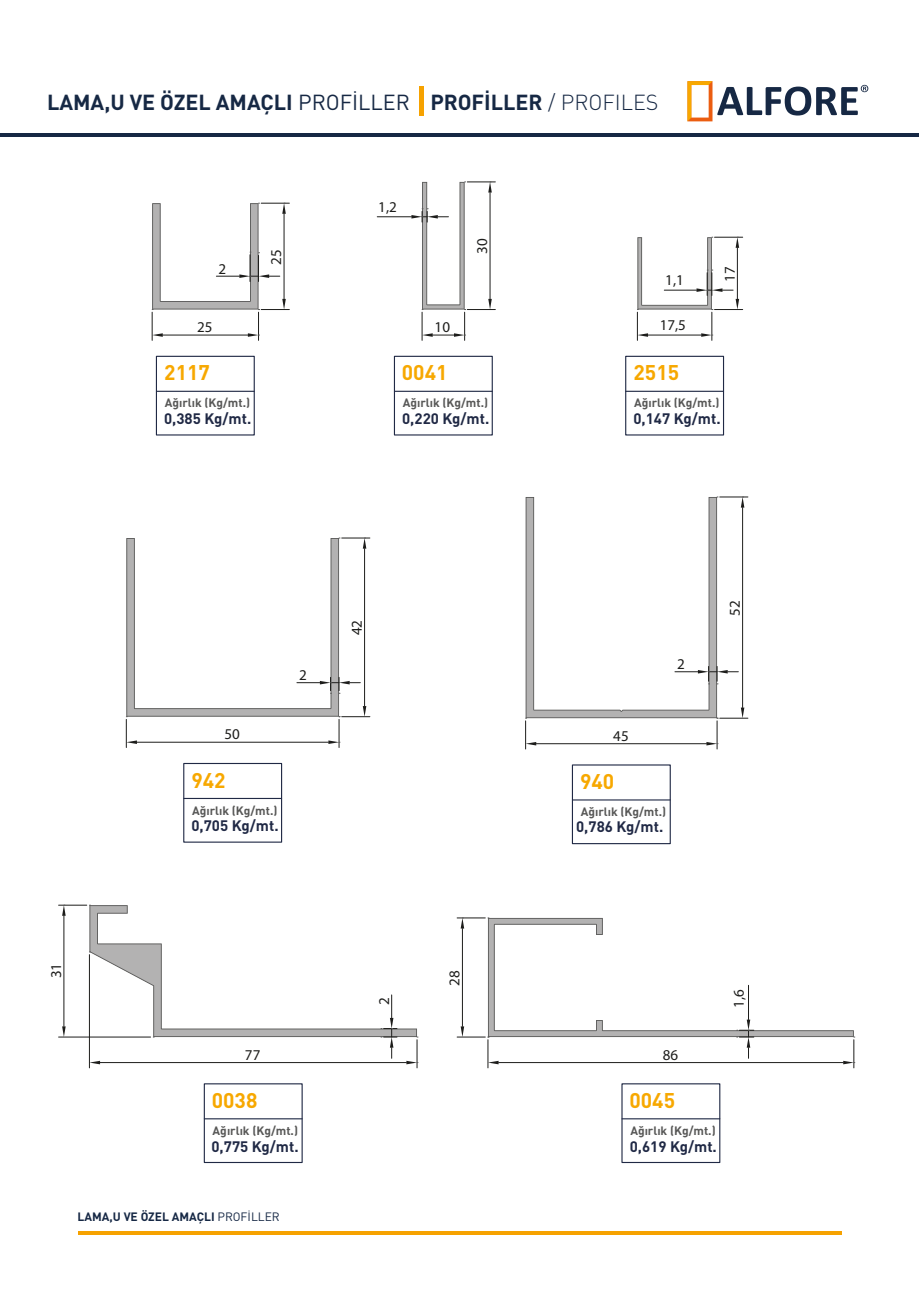
<style>
.page{position:relative;width:919px;height:1289px;background:#fff}
.page>*{position:absolute;margin:0;border:0;box-sizing:border-box;transform-origin:0 0}
.t1{font:700 21.45px "DIN Pro";color:#162844}
.t2{font:700 21px "DIN Pro";color:#f7a800}
.t3{font:700 15px "DIN Pro";color:#202945}
.t4{font:15px "Myriad Pro";color:#1d1d1b}
.t5{font:700 12px "DIN Pro";color:#575756}
.t6{font:700 12px "DIN Pro";color:#162845}
.s1{font-weight:400}
.s2{font-weight:300}
</style>
<div class="page">
<svg style="left:687px;top:81px;width:181px;height:40px"></svg>
<hr style="left:0;top:133px;width:918px;height:4px;background:#162844">
<div style="left:419px;top:87px;width:5px;height:29px;background:#f6a200"></div>
<hr style="left:78px;top:1231px;width:763px;height:4px;background:#f6a200">
<div style="left:156px;top:356px;width:99px;height:79px;border:1px solid #202945"></div>
<hr style="left:156px;top:391px;width:98px;height:1px;background:#202945">
<div style="left:394px;top:356px;width:99px;height:79px;border:1px solid #202945"></div>
<hr style="left:394px;top:391px;width:98px;height:1px;background:#202945">
<div style="left:625px;top:356px;width:99px;height:79px;border:1px solid #202945"></div>
<hr style="left:625px;top:391px;width:98px;height:1px;background:#202945">
<hr style="left:204px;top:1118px;width:98px;height:1px;background:#202945">
<hr style="left:622px;top:1118px;width:97px;height:1px;background:#202945">
<div style="left:572px;top:764px;width:98px;height:80px;border:1px solid #202945"></div>
<hr style="left:572px;top:799px;width:98px;height:1px;background:#202945">
<div style="left:183px;top:763px;width:99px;height:79px;border:1px solid #202945"></div>
<hr style="left:184px;top:798px;width:97px;height:1px;background:#202945">
<hr style="left:377px;top:216px;width:34px;height:1px;background:#1d1d1b">
<svg style="left:152px;top:203px;width:137px;height:137px"></svg>
<svg style="left:637px;top:237px;width:105px;height:103px"></svg>
<svg style="left:411px;top:181px;width:84px;height:159px"></svg>
<svg style="left:59px;top:904px;width:359px;height:163px"></svg>
<svg style="left:457px;top:917px;width:397px;height:150px"></svg>
<svg style="left:525px;top:496px;width:222px;height:253px"></svg>
<svg style="left:126px;top:537px;width:244px;height:210px"></svg>
<h1 class="t1" style="left:47px;top:84px;width:613px">LAMA,U VE ÖZEL AMAÇLI <span class="s1">PROFİLLER</span> PROFİLLER <span class="s2">/ PROFILES</span></h1>
<p class="t4" style="left:218px;top:259px;width:9px">2</p>
<p class="t4" style="left:267px;top:264px;width:17px;rotate:-90deg">25</p>
<p class="t4" style="left:378px;top:198px;width:20px">1,2</p>
<p class="t4" style="left:473px;top:254px;width:17px;rotate:-90deg">30</p>
<p class="t4" style="left:665px;top:271px;width:20px">1,1</p>
<p class="t4" style="left:197px;top:318px;width:17px">25</p>
<p class="t4" style="left:434px;top:318px;width:17px">10</p>
<p class="t4" style="left:659px;top:316px;width:28px">17,5</p>
<p class="t4" style="left:720px;top:282px;width:17px;rotate:-90deg">17</p>
<h2 class="t2" style="left:164px;top:355px;width:47px">2117</h2>
<p class="t5" style="left:165px;top:393px;width:87px">Ağırlık (Kg/mt.)</p>
<p class="t3" style="left:164px;top:406px;width:89px">0,385 Kg/mt.</p>
<h2 class="t2" style="left:402px;top:355px;width:47px">0041</h2>
<p class="t5" style="left:403px;top:393px;width:87px">Ağırlık (Kg/mt.)</p>
<p class="t3" style="left:402px;top:406px;width:89px">0,220 Kg/mt.</p>
<h2 class="t2" style="left:633px;top:355px;width:47px">2515</h2>
<p class="t5" style="left:634px;top:393px;width:87px">Ağırlık (Kg/mt.)</p>
<p class="t3" style="left:633px;top:406px;width:89px">0,147 Kg/mt.</p>
<p class="t4" style="left:299px;top:665px;width:9px">2</p>
<p class="t4" style="left:347px;top:635px;width:17px;rotate:-90deg">42</p>
<p class="t4" style="left:677px;top:654px;width:9px">2</p>
<p class="t4" style="left:224px;top:725px;width:17px">50</p>
<p class="t4" style="left:613px;top:726px;width:17px">45</p>
<h2 class="t2" style="left:191px;top:762px;width:36px">942</h2>
<p class="t5" style="left:192px;top:800px;width:87px">Ağırlık (Kg/mt.)</p>
<p class="t3" style="left:191px;top:812px;width:89px">0,705 Kg/mt.</p>
<h2 class="t2" style="left:580px;top:764px;width:36px">940</h2>
<p class="t5" style="left:580px;top:801px;width:87px">Ağırlık (Kg/mt.)</p>
<p class="t3" style="left:576px;top:814px;width:89px">0,786 Kg/mt.</p>
<p class="t4" style="left:725px;top:615px;width:17px;rotate:-90deg">52</p>
<p class="t4" style="left:47px;top:978px;width:17px;rotate:-90deg">31</p>
<p class="t4" style="left:245px;top:1045px;width:17px">77</p>
<h2 class="t2" style="left:212px;top:1082px;width:47px">0038</h2>
<p class="t5" style="left:213px;top:1120px;width:87px">Ağırlık (Kg/mt.)</p>
<p class="t3" style="left:211px;top:1133px;width:89px">0,775 Kg/mt.</p>
<p class="t6" style="left:78px;top:1206px;width:204px">LAMA,U VE ÖZEL AMAÇLI <span class="s1">PROFİLLER</span></p>
<p class="t4" style="left:445px;top:985px;width:17px;rotate:-90deg">28</p>
<p class="t4" style="left:374px;top:1005px;width:9px;rotate:-90deg">2</p>
<p class="t4" style="left:729px;top:1007px;width:20px;rotate:-90deg">1,6</p>
<p class="t4" style="left:662px;top:1045px;width:17px">86</p>
<h2 class="t2" style="left:629px;top:1082px;width:47px">0045</h2>
<p class="t5" style="left:630px;top:1120px;width:87px">Ağırlık (Kg/mt.)</p>
<p class="t3" style="left:629px;top:1133px;width:89px">0,619 Kg/mt.</p>
</div>
